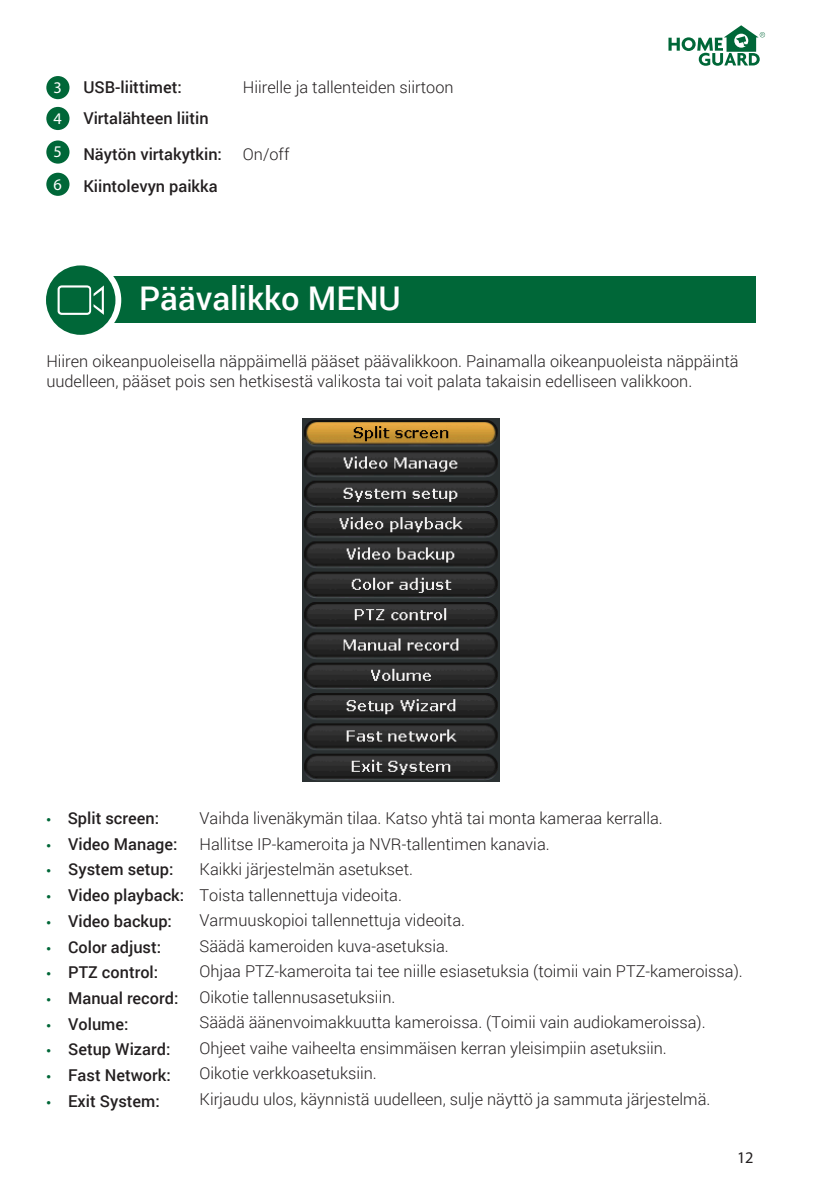
<style>
.page{position:relative;width:840px;height:1191px;background:#fff}
.page>*{position:absolute;margin:0;border:0;box-sizing:border-box;transform-origin:0 0}
.t1{font:500 32.6px "Roboto";color:#fff}
.t2{font:300 16.4px/25.4px "Roboto";color:#231f20}
.t3{font:500 16.4px/35.8px "Roboto";color:#231f20}
.t4{font:700 16.4px/30.8px "Helvetica Neue LT Pro";color:#fff}
.t5{font:300 16.4px "Helvetica Neue LT Pro";color:#231f20}
.s1{font-family:"Helvetica Neue LT Pro";font-weight:300;color:#006738}
.s2{font-family:"Helvetica Neue LT Pro";font-weight:700;color:#006738}
</style>
<div class="page">
<div style="left:78px;top:277px;width:677px;height:46px;background:#006738"></div>
<svg style="left:46px;top:265px;width:75px;height:70px"></svg>
<div style="left:46px;top:76px;width:23px;height:23px;background:#006738;border-radius:50%"></div>
<div style="left:46px;top:107px;width:23px;height:23px;background:#006738;border-radius:50%"></div>
<div style="left:46px;top:140px;width:23px;height:24px;background:#006738;border-radius:50%"></div>
<div style="left:46px;top:173px;width:23px;height:23px;background:#006738;border-radius:50%"></div>
<img style="left:302px;top:418px;width:197px;height:363px">
<svg style="left:668px;top:25px;width:96px;height:41px"></svg>
<p class="t4" style="left:53px;top:72px;width:10px">3<br>4</p>
<p class="t4" style="left:53px;top:135px;width:10px;line-height:32.2px">5<br>6</p>
<p class="t3" style="left:83px;top:68px;width:100px">USB-liittimet:</p>
<p class="t2" style="left:243px;top:74px;width:212px">Hiirelle ja tallenteiden siirtoon</p>
<p class="t3" style="left:83px;top:100px;width:140px">Virtalähteen liitin<br>Näytön virtakytkin:</p>
<p class="t2" style="left:243px;top:141px;width:48px">On/off</p>
<p class="t3" style="left:83px;top:167px;width:136px">Kiintolevyn paikka</p>
<h1 class="t1" style="left:139px;top:276px;width:263px">Päävalikko MENU</h1>
<p class="t2" style="left:46px;top:351px;width:693px;line-height:19.6px">Hiiren oikeanpuoleisella näppäimellä pääset päävalikkoon. Painamalla oikeanpuoleista näppäintä uudelleen, pääset pois sen hetkisestä valikosta tai voit palata takaisin edelliseen valikkoon.</p>
<p class="t3" style="left:46px;top:800px;width:114px"><span class="s1">•</span> Split screen:</p>
<p class="t2" style="left:199px;top:805px;width:544px">Vaihda livenäkymän tilaa. Katso yhtä tai monta kameraa kerralla.<br>Hallitse IP-kameroita ja NVR-tallentimen kanavia.<br>Kaikki järjestelmän asetukset.<br>Toista tallennettuja videoita.<br>Varmuuskopioi tallennettuja videoita.<br>Säädä kameroiden kuva-asetuksia.<br>Ohjaa PTZ-kameroita tai tee niille esiasetuksia (toimii vain PTZ-kameroissa).<br>Oikotie tallennusasetuksiin.<br>Säädä äänenvoimakkuutta kameroissa. (Toimii vain audiokameroissa).<br>Ohjeet vaihe vaiheelta ensimmäisen kerran yleisimpiin asetuksiin.<br>Oikotie verkkoasetuksiin.<br>Kirjaudu ulos, käynnistä uudelleen, sulje näyttö ja sammuta järjestelmä.</p>
<p class="t3" style="left:46px;top:825px;width:133px"><span class="s2">•</span> Video Manage:</p>
<p class="t3" style="left:46px;top:851px;width:129px"><span class="s2">•</span> System setup:</p>
<p class="t3" style="left:46px;top:877px;width:139px"><span class="s2">•</span> Video playback:</p>
<p class="t3" style="left:46px;top:902px;width:127px"><span class="s2">•</span> Video backup:</p>
<p class="t3" style="left:46px;top:928px;width:116px"><span class="s2">•</span> Color adjust:</p>
<p class="t3" style="left:46px;top:954px;width:113px"><span class="s2">•</span> PTZ control:</p>
<p class="t3" style="left:46px;top:979px;width:133px"><span class="s2">•</span> Manual record:</p>
<p class="t3" style="left:46px;top:1005px;width:84px"><span class="s2">•</span> Volume:</p>
<p class="t3" style="left:46px;top:1031px;width:125px"><span class="s2">•</span> Setup Wizard:</p>
<p class="t3" style="left:46px;top:1056px;width:126px"><span class="s2">•</span> Fast Network:</p>
<p class="t3" style="left:46px;top:1082px;width:115px"><span class="s2">•</span> Exit System:</p>
<p class="t5" style="left:736px;top:1147px;width:18px">12</p>
</div>
